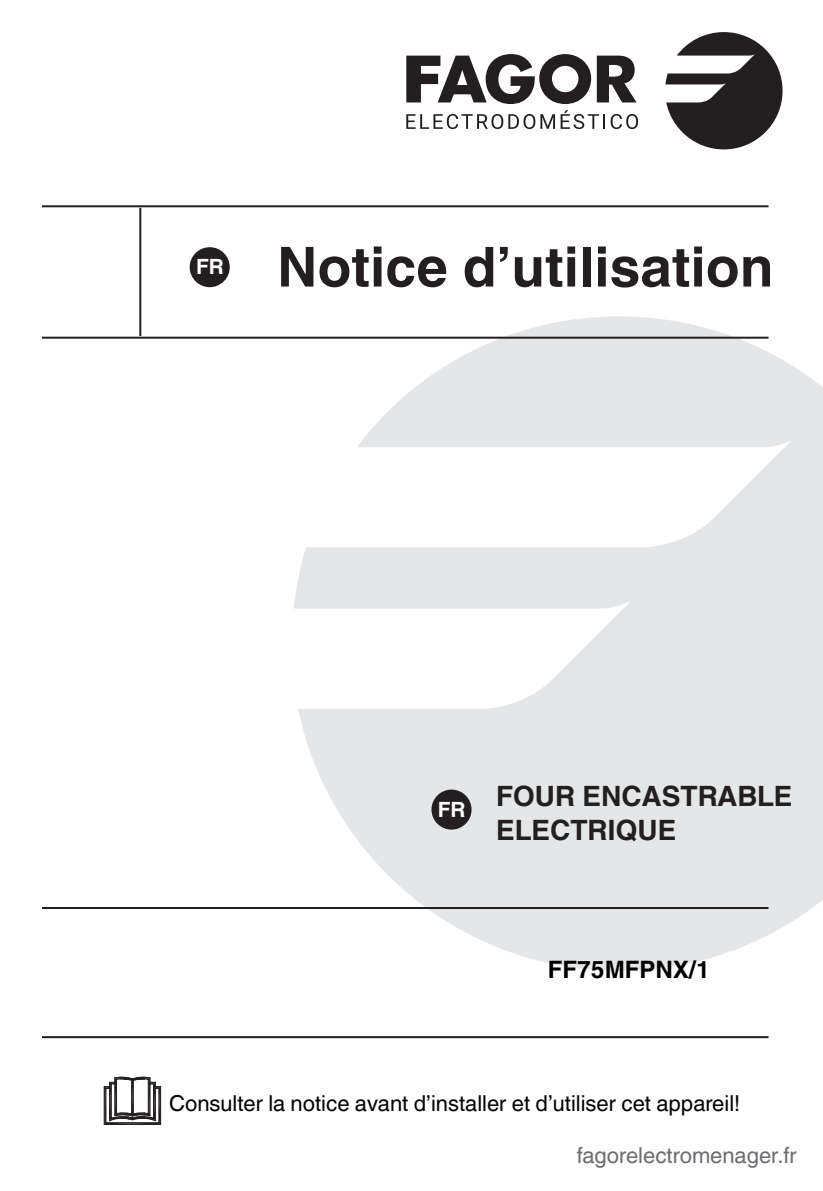
<style>
.page{position:relative;width:823px;height:1191px;background:#fff}
.page>*{position:absolute;margin:0;border:0;box-sizing:border-box;transform-origin:0 0}
.t1{font:700 55.2px "Helvetica World";color:#231f20}
.t2{font:700 28px/33.6px "Helvetica World";color:#231f20}
.t3{font:700 24px "Helvetica World";color:#000}
.t4{font:22px "Helvetica World";color:#030303}
.t5{font:22px "Helvetica World";color:#6c6d70}
.t6{font:700 21px "Helvetica World";color:#fff}
.t7{font:700 21px "Helvetica World";color:#fff}
</style>
<div class="page">
<svg style="left:293px;top:316px;width:529px;height:654px;fill:#e5e6e7"></svg>
<hr style="left:42px;top:205px;width:726px;height:2px;background:#231f20">
<hr style="left:42px;top:337px;width:726px;height:2px;background:#231f20">
<hr style="left:42px;top:1036px;width:726px;height:2px;background:#231f20">
<hr style="left:42px;top:907px;width:726px;height:2px;background:#231f20">
<svg style="left:104px;top:1076px;width:57px;height:48px"></svg>
<hr style="left:139px;top:208px;width:2px;height:128px;background:#231f20">
<div style="left:189px;top:247px;width:40px;height:40px;background:#231f20;border-radius:50%"></div>
<div style="left:431px;top:789px;width:40px;height:40px;background:#231f20;border-radius:50%"></div>
<svg style="left:665px;top:32px;width:117px;height:117px"></svg>
<svg style="left:406px;top:54px;width:230px;height:50px"></svg>
<svg style="left:406px;top:114px;width:148px;height:15px"></svg>
<svg style="left:560px;top:110px;width:77px;height:19px"></svg>
<p class="t6" style="left:196px;top:255px;width:29px">FR</p>
<h1 class="t1" style="left:277px;top:235px;width:497px">Notice d’utilisation</h1>
<p class="t7" style="left:437px;top:797px;width:29px">FR</p>
<p class="t2" style="left:496px;top:780px;width:297px">FOUR ENCASTRABLE<br>ELECTRIQUE</p>
<p class="t3" style="left:547px;top:955px;width:163px">FF75MFPNX/1</p>
<p class="t4" style="left:169px;top:1090px;width:572px">Consulter la notice avant d’installer et d’utiliser cet appareil!</p>
<p class="t5" style="left:576px;top:1142px;width:221px">fagorelectromenager.fr</p>
</div>
